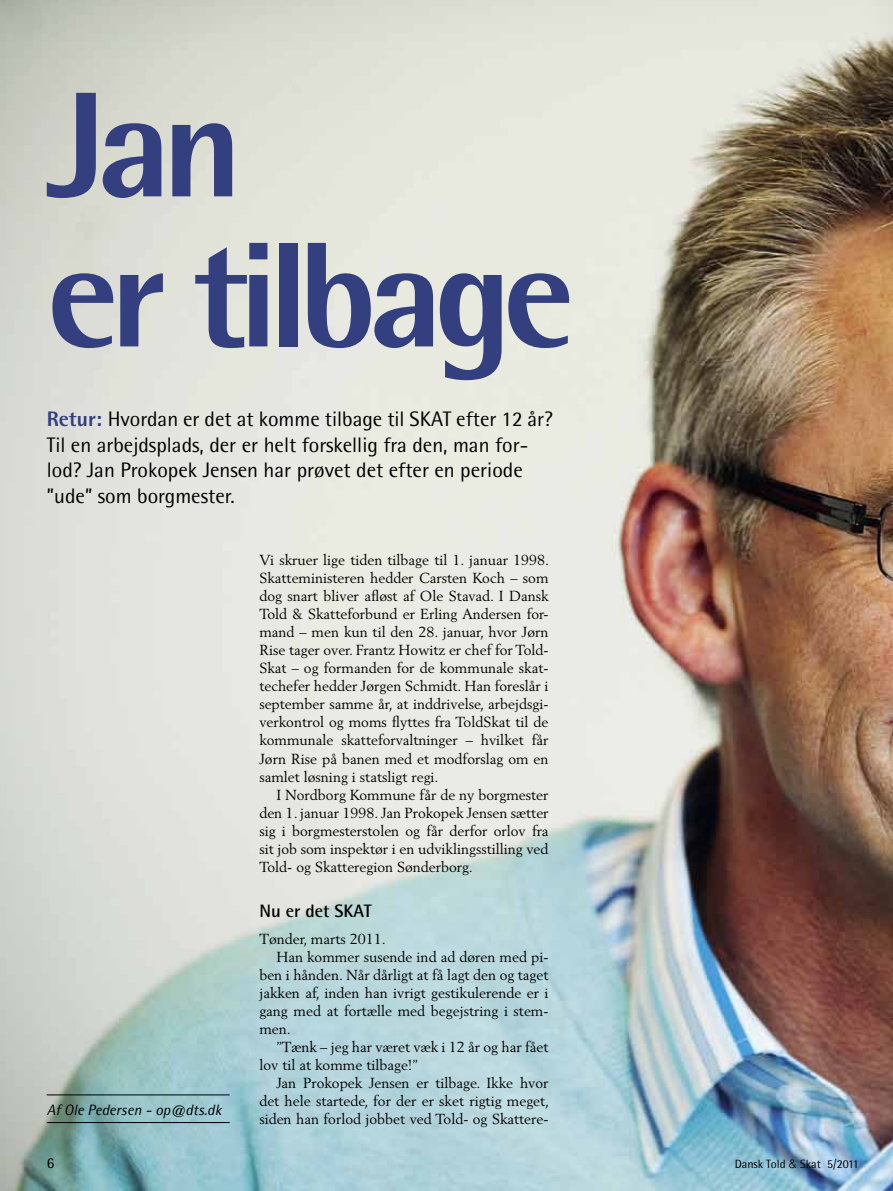
<style>
.page{position:relative;width:893px;height:1191px;background:#fff}
.page>*{position:absolute;margin:0;border:0;box-sizing:border-box;transform-origin:0 0}
.t1{font:800 150px/150px "Rotis Semi Sans";letter-spacing:-.06em;color:#333f7e}
.t2{font:21px/25.5px "Rotis Semi Sans";color:#000}
.t3{font:700 18px "Rotis Semi Sans";color:#000}
.t4{font:italic 15px "Rotis Semi Sans";color:#000}
.t5{font:15px "Rotis Semi Sans";color:#000}
.t6{font:14.4px/18px "Berling";color:#000;text-align:justify}
.t7{font:12px "Rotis Semi Sans";color:#000}
.s1{font-weight:800;color:#333f7e}
.s2{font-family:"Helvetica";font-weight:300}
</style>
<div class="page">
<img style="left:0;top:0;width:893px;height:1191px">
<hr style="left:47px;top:1122px;width:183px;height:1px;background:#000">
<hr style="left:47px;top:1094px;width:183px;height:1px;background:#000">
<h1 class="t1" style="left:47px;top:68px;width:530px">Jan<br>er tilbage</h1>
<h2 class="t2" style="left:47px;top:406px;width:508px"><span class="s1">Retur:</span> Hvordan er det at komme tilbage til SKAT efter 12 år?<br>Til en arbejdsplads, der er helt forskellig fra den, man for&shy;lod? Jan Prokopek Jensen har prøvet det efter en periode ”ude” som borgmester.</h2>
<p class="t4" style="left:47px;top:1100px;width:176px">Af Ole Pedersen - op@dts.dk</p>
<p class="t6" style="left:259px;top:551px;width:291px">Vi skruer lige tiden tilbage til 1. januar 1998.<br>Skatteministeren hedder Carsten Koch – som dog snart bliver afløst af Ole Stavad. I Dansk Told &amp; Skatteforbund er Erling Andersen for&shy;mand – men kun til den 28. januar, hvor Jørn Rise tager over. Frantz Howitz er chef for Told-Skat – og formanden for de kommunale skat&shy;techefer hedder Jørgen Schmidt. Han foreslår i september samme år, at inddrivelse, arbejdsgi&shy;verkontrol og moms flyttes fra ToldSkat til de kommunale skatteforvaltninger – hvilket får Jørn Rise på banen med et modforslag om en samlet løsning i statsligt regi.</p>
<p class="t6" style="left:259px;top:785px;width:291px;text-indent:17px">I Nordborg Kommune får de ny borgmester den 1. januar 1998. Jan Prokopek Jensen sætter sig i borgmesterstolen og får derfor orlov fra sit job som inspektør i en udviklingsstilling ved Told- og Skatteregion Sønderborg.</p>
<p class="t3" style="left:259px;top:899px;width:114px">Nu er det SKAT</p>
<p class="t6" style="left:259px;top:929px;width:128px">Tønder, marts 2011.</p>
<p class="t6" style="left:276px;top:947px;width:274px">Han kommer susende ind ad døren med pi-</p>
<p class="t6" style="left:259px;top:965px;width:291px">ben i hånden. Når dårligt at få lagt den og taget</p>
<p class="t6" style="left:259px;top:983px;width:291px">jakken af, inden han ivrigt gestikulerende er i</p>
<p class="t6" style="left:259px;top:1001px;width:291px">gang med at fortælle med begejstring i stem-</p>
<p class="t6" style="left:259px;top:1019px;width:33px">men.</p>
<p class="t6" style="left:276px;top:1037px;width:274px">”Tænk – jeg har været væk i 12 år og har fået</p>
<p class="t6" style="left:259px;top:1055px;width:160px">lov til at komme tilbage!”</p>
<p class="t6" style="left:276px;top:1073px;width:274px">Jan Prokopek Jensen er tilbage. Ikke hvor</p>
<p class="t6" style="left:259px;top:1091px;width:291px">det hele startede, for der er sket rigtig meget,</p>
<p class="t6" style="left:259px;top:1109px;width:291px">siden han forlod jobbet ved Told- og Skattere-</p>
<p class="t5" style="left:47px;top:1154px;width:9px">6</p>
<p class="t7" style="left:735px;top:1157px;width:126px">Dansk Told <span class="s2">&amp;</span> Skat 5/2011</p>
</div>
